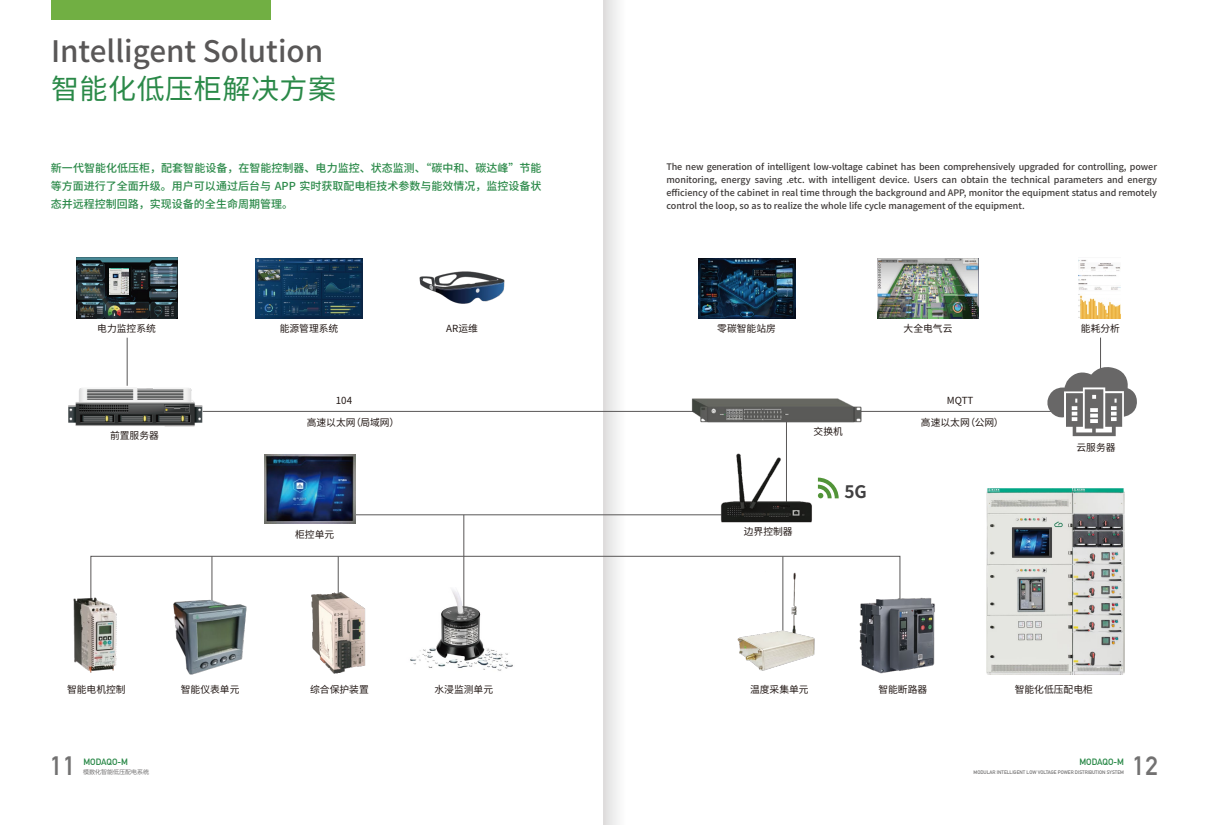
<style>
.page{position:relative;width:1208px;height:825px;background:#fff}
.page>*{position:absolute;margin:0;border:0;box-sizing:border-box;transform-origin:0 0}
.t1{font:500 29.6px "Source Han Sans CN";color:#595757}
.t2{font:28px "Source Han Sans CN";letter-spacing:.02em;color:#2a8948}
.t3{font:700 26px "DIN Alternate";color:#727171}
.t4{font:700 17.2px "Source Han Sans CN";color:#414041}
.t5{font:500 11px/18px "Source Han Sans CN";color:#2a8948;text-align:justify}
.t6{font:9.8px "Source Han Sans CN";color:#221815}
.t7{font:500 9px/13px "Source Han Sans CN";color:#3e3a39;text-align:justify}
.t8{font:700 9px "DIN Alternate";color:#2a8948}
.t9{font:6px "FZLTHJW GB1 0";color:#727171}
.t10{font:700 5px "DIN Alternate";color:#727171}
</style>
<div class="page">
<div style="left:604px;top:0;width:22px;height:825px;background:linear-gradient(to right,#e0dfdf,#fefefe)"></div>
<div style="left:51px;top:0;width:219px;height:20px;background:#71af43"></div>
<hr style="left:203px;top:411px;width:848px;height:1px;background:#595757">
<hr style="left:354px;top:514px;width:368px;height:1px;background:#595757">
<img style="left:690px;top:398px;width:173px;height:24px">
<hr style="left:786px;top:418px;width:1px;height:85px;background:#595757">
<img style="left:256px;top:258px;width:106px;height:60px">
<img style="left:419px;top:271px;width:86px;height:33px">
<img style="left:1078px;top:259px;width:42px;height:59px">
<img style="left:698px;top:258px;width:97px;height:60px">
<img style="left:68px;top:385px;width:135px;height:42px">
<img style="left:264px;top:455px;width:92px;height:69px">
<img style="left:410px;top:612px;width:103px;height:59px">
<hr style="left:127px;top:338px;width:1px;height:48px;background:#595757">
<hr style="left:1100px;top:338px;width:1px;height:32px;background:#595757">
<svg style="left:90px;top:556px;width:810px;height:56px"></svg>
<hr style="left:463px;top:515px;width:1px;height:41px;background:#595757">
<hr style="left:463px;top:556px;width:1px;height:51px;background:#595757">
<img style="left:689px;top:453px;width:150px;height:70px">
<img style="left:307px;top:590px;width:61px;height:84px">
<img style="left:174px;top:595px;width:76px;height:80px">
<img style="left:73px;top:591px;width:51px;height:82px">
<img style="left:856px;top:595px;width:79px;height:79px">
<img style="left:733px;top:571px;width:87px;height:100px">
<svg style="left:1044px;top:367px;width:93px;height:69px"></svg>
<svg style="left:818px;top:478px;width:20px;height:20px"></svg>
<img style="left:76px;top:258px;width:101px;height:61px">
<img style="left:878px;top:258px;width:100px;height:60px">
<img style="left:987px;top:488px;width:137px;height:186px">
<svg style="left:108px;top:265px;width:23px;height:32px"></svg>
<img style="left:110px;top:269px;width:19px;height:25px">
<h1 class="t1" style="left:51px;top:35px;width:274px">Intelligent Solution</h1>
<h2 class="t2" style="left:51px;top:73px;width:287px">智能化低压柜解决方案</h2>
<p class="t5" style="left:51px;top:159px;width:492px">新一代智能化低压柜，配套智能设备，在智能控制器、电力监控、状态监测、“碳中和、碳达峰”节能等方面进行了全面升级。用户可以通过后台与 APP 实时获取配电柜技术参数与能效情况，监控设备状态并远程控制回路，实现设备的全生命周期管理。</p>
<p class="t7" style="left:666px;top:161px;width:492px">The new generation of intelligent low-voltage cabinet has been comprehensively upgraded for controlling, power monitoring, energy saving .etc. with intelligent device. Users can obtain the technical parameters and energy efficiency of the cabinet in real time through the background and APP, monitor the equipment status and remotely control the loop, so as to realize the whole life cycle management of the equipment.</p>
<p class="t6" style="left:97px;top:323px;width:60px">电力监控系统</p>
<p class="t6" style="left:280px;top:323px;width:60px">能源管理系统</p>
<p class="t6" style="left:446px;top:323px;width:33px">AR运维</p>
<p class="t6" style="left:717px;top:323px;width:60px">零碳智能站房</p>
<p class="t6" style="left:903px;top:323px;width:50px">大全电气云</p>
<p class="t6" style="left:1081px;top:323px;width:41px">能耗分析</p>
<p class="t6" style="left:336px;top:395px;width:18px">104</p>
<p class="t6" style="left:946px;top:395px;width:28px">MQTT</p>
<p class="t6" style="left:307px;top:417px;width:94px">高速以太网（局域网）</p>
<p class="t6" style="left:921px;top:417px;width:84px">高速以太网（公网）</p>
<p class="t6" style="left:110px;top:430px;width:50px">前置服务器</p>
<p class="t6" style="left:813px;top:426px;width:31px">交换机</p>
<p class="t6" style="left:295px;top:529px;width:41px">柜控单元</p>
<p class="t6" style="left:744px;top:526px;width:50px">边界控制器</p>
<h3 class="t4" style="left:844px;top:482px;width:24px">5G</h3>
<p class="t6" style="left:1076px;top:442px;width:41px">云服务器</p>
<p class="t6" style="left:67px;top:684px;width:60px">智能电机控制</p>
<p class="t6" style="left:181px;top:684px;width:60px">智能仪表单元</p>
<p class="t6" style="left:310px;top:684px;width:60px">综合保护装置</p>
<p class="t6" style="left:434px;top:684px;width:60px">水浸监测单元</p>
<p class="t6" style="left:750px;top:684px;width:60px">温度采集单元</p>
<p class="t6" style="left:878px;top:684px;width:50px">智能断路器</p>
<p class="t6" style="left:1014px;top:684px;width:80px">智能化低压配电柜</p>
<h3 class="t3" style="left:50px;top:746px;width:27px">11</h3>
<p class="t8" style="left:83px;top:755px;width:46px">MODAQO-M</p>
<p class="t9" style="left:83px;top:769px;width:67px">模数化智能低压配电系统</p>
<p class="t8" style="left:1079px;top:755px;width:46px">MODAQO-M</p>
<p class="t10" style="left:973px;top:769px;width:152px">MODULAR INTELLIGENT LOW VOLTAGE POWER DISTRIBUTION SYSTEM</p>
<h3 class="t3" style="left:1132px;top:746px;width:27px">12</h3>
</div>
